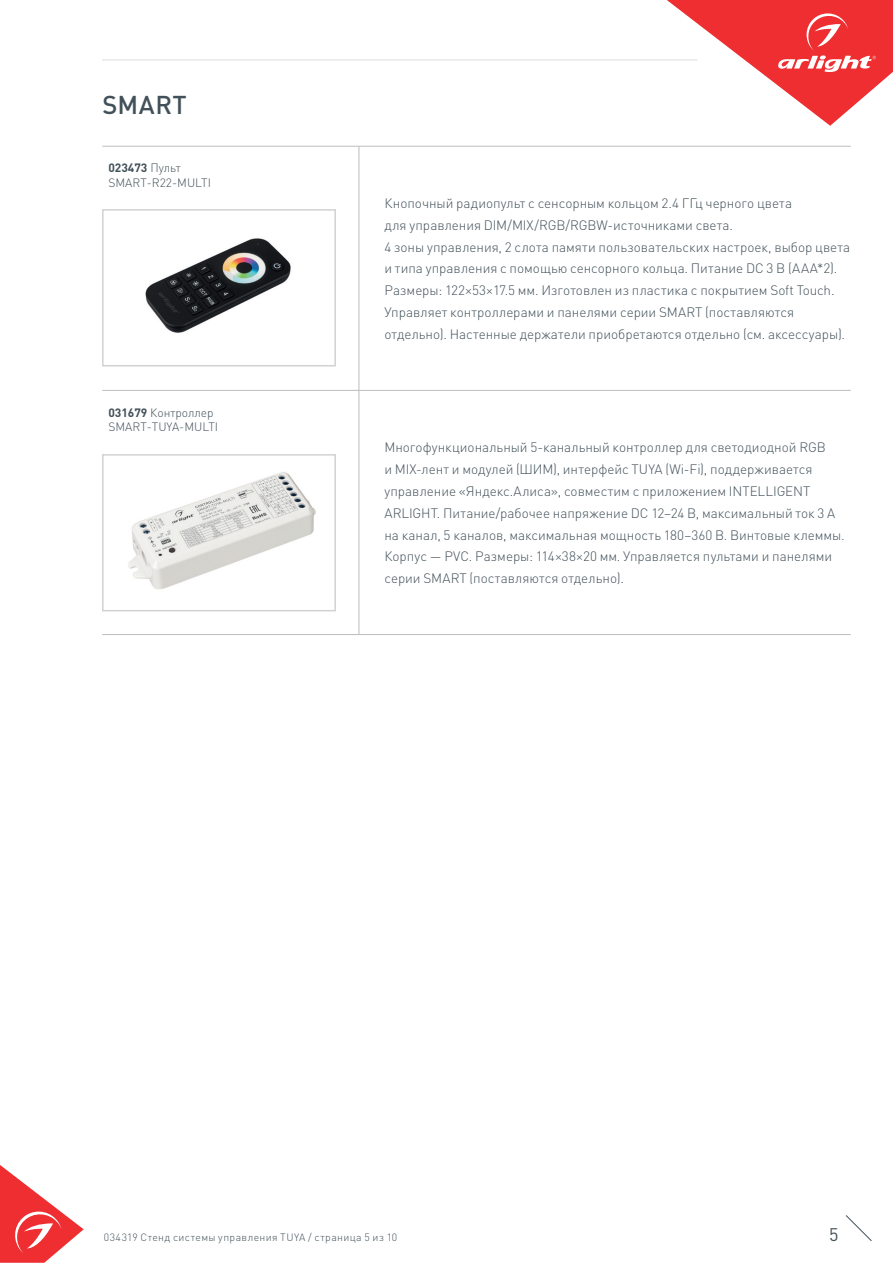
<style>
.page{position:relative;width:893px;height:1263px;background:#fff}
.page>*{position:absolute;margin:0;border:0;box-sizing:border-box;transform-origin:0 0}
.t1{font:500 25.5px "DIN Pro";letter-spacing:.02em;color:#425159}
.t2{font:18px "DIN Pro";color:#425159}
.t3{font:300 13.5px/21.9px "DIN Pro";color:#425159}
.t4{font:300 12px/14.4px "DIN Pro";color:#425159}
.t5{font:300 10.5px "DIN Pro";letter-spacing:.04em;color:#425159}
.s1{font-weight:700}
</style>
<div class="page">
<svg style="left:0;top:1165px;width:84px;height:98px"></svg>
<svg style="left:845px;top:1215px;width:27px;height:26px"></svg>
<svg style="left:667px;top:0;width:226px;height:126px"></svg>
<hr style="left:102px;top:60px;width:595px;height:1px;background:#dcdddf">
<hr style="left:102px;top:146px;width:257px;height:1px;background:#bcbdc0">
<hr style="left:359px;top:146px;width:492px;height:1px;background:#bcbdc0">
<hr style="left:359px;top:146px;width:1px;height:244px;background:#bcbdc0">
<hr style="left:102px;top:390px;width:257px;height:1px;background:#bcbdc0">
<hr style="left:359px;top:390px;width:492px;height:1px;background:#bcbdc0">
<hr style="left:359px;top:391px;width:1px;height:243px;background:#bcbdc0">
<hr style="left:102px;top:634px;width:257px;height:1px;background:#bcbdc0">
<hr style="left:359px;top:634px;width:492px;height:1px;background:#bcbdc0">
<img style="left:145px;top:238px;width:146px;height:95px">
<div style="left:102px;top:209px;width:234px;height:157px;border:2px solid #d1d2d4"></div>
<img style="left:128px;top:472px;width:188px;height:118px">
<div style="left:102px;top:454px;width:234px;height:157px;border:2px solid #d1d2d4"></div>
<h1 class="t1" style="left:102px;top:87px;width:86px">SMART</h1>
<p class="t4" style="left:108px;top:160px;width:104px"><span class="s1">023473</span> Пульт<br>SMART-R22-MULTI</p>
<p class="t4" style="left:108px;top:404px;width:111px"><span class="s1">031679</span> Контроллер<br>SMART-TUYA-MULTI</p>
<p class="t3" style="left:384px;top:191px;width:467px">Кнопочный радиопульт с сенсорным кольцом 2.4 ГГц черного цвета<br>для управления DIM/MIX/RGB/RGBW-источниками света.<br>4 зоны управления, 2 слота памяти пользовательских настроек, выбор цвета и типа управления с помощью сенсорного кольца. Питание DC 3 В (AAA*2).<br>Размеры: 122×53×17.5 мм. Изготовлен из пластика с покрытием Soft Touch.<br>Управляет контроллерами и панелями серии SMART (поставляются отдельно). Настенные держатели приобретаются отдельно (см. аксессуары).</p>
<p class="t3" style="left:384px;top:435px;width:462px">Многофункциональный 5-канальный контроллер для светодиодной RGB<br>и MIX-лент и модулей (ШИМ), интерфейс TUYA (Wi-Fi), поддерживается управление «Яндекс.Алиса», совместим с приложением INTELLIGENT ARLIGHT. Питание/рабочее напряжение DC 12–24 В, максимальный ток 3 A на канал, 5 каналов, максимальная мощность 180–360 В. Винтовые клеммы.<br>Корпус — PVC. Размеры: 114×38×20 мм. Управляется пультами и панелями серии SMART (поставляются отдельно).</p>
<p class="t5" style="left:104px;top:1230px;width:295px">034319 Стенд cистемы управления TUYA / страница 5 из 10</p>
<h2 class="t2" style="left:829px;top:1222px;width:11px">5</h2>
</div>
